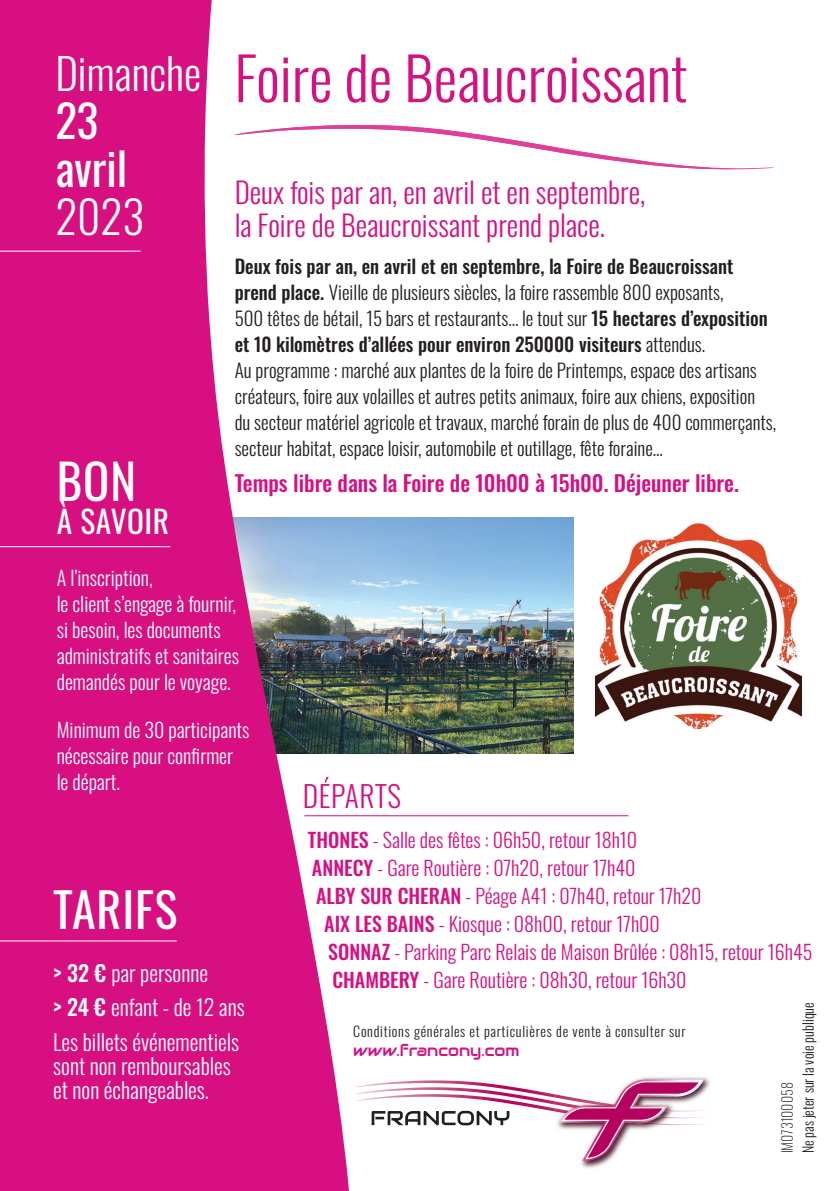
<style>
.page{position:relative;width:840px;height:1191px;background:#fff}
.page>*{position:absolute;margin:0;border:0;box-sizing:border-box;transform-origin:0 0}
.t1{font:300 59px "Oswald";color:#d80f81}
.t2{font:48.6px "Oswald";color:#fff}
.t3{font:47.8px "Oswald";letter-spacing:.02em;color:#fff}
.t4{font:45.2px/48px "Oswald";color:#fff}
.t5{font:300 45.2px "Oswald";color:#fff}
.t6{font:300 43.2px "Oswald";color:#fff}
.t7{font:31.2px "Oswald";letter-spacing:.015em;color:#fff}
.t8{font:300 29.6px "Oswald";letter-spacing:.02em;color:#d80f81}
.t9{font:300 29px/32.6px "Oswald";color:#d80f81}
.t10{font:300 22px/34.6px "Oswald";color:#fff}
.t11{font:500 22px "Oswald";color:#d80f81}
.t12{font:300 20px "Oswald";color:#d80f81}
.t13{font:300 20px/26px "Oswald";color:#fff}
.t14{font:300 19px/26px "Oswald";color:#231f20}
.t15{font:16px "Audiowide";color:#d80f81}
.t16{font:300 14px "Oswald";letter-spacing:.05em;color:#231f20}
.t17{font:300 14px "Oswald";color:#231f20}
.t18{font:200 14px "Oswald";color:#231f20}
.s1{font-weight:500}
</style>
<div class="page">
<svg style="left:357px;top:125px;width:417px;height:45px"></svg>
<img style="left:357px;top:517px;width:216px;height:237px">
<img style="left:595px;top:523px;width:205px;height:205px">
<svg style="left:0;top:0;width:357px;height:1191px;fill:#d80f81"></svg>
<hr style="left:0;top:940px;width:177px;height:1px;background:#fff">
<hr style="left:304px;top:815px;width:324px;height:1px;background:#d80f81">
<hr style="left:0;top:251px;width:140px;height:1px;background:#fff">
<hr style="left:0;top:546px;width:170px;height:1px;background:#fff">
<img style="left:581px;top:1077px;width:129px;height:91px">
<img style="left:703px;top:1094px;width:7px;height:17px">
<svg style="left:353px;top:1079px;width:350px;height:82px"></svg>
<h3 class="t6" style="left:55px;top:35px;width:147px">Dimanche</h3>
<h3 class="t4" style="left:55px;top:92px;width:73px">23 avril</h3>
<h3 class="t5" style="left:55px;top:176px;width:90px">2023</h3>
<h2 class="t2" style="left:57px;top:438px;width:81px">BON</h2>
<h3 class="t7" style="left:57px;top:493px;width:114px">À SAVOIR</h3>
<h1 class="t1" style="left:234px;top:26px;width:454px">Foire de Beaucroissant</h1>
<h3 class="t9" style="left:234px;top:173px;width:412px">Deux fois par an en, avril et en septembre, la Foire de Beaucroissant prend place.</h3>
<p class="t14" style="left:234px;top:251px;width:542px"><span class="s1">Deux fois par an, en avril et en septembre la, Foire de Beaucroissant prend place.</span> Vieille de plusieurs siècles la, foire rassemble 800 exposants,<br>500 têtes de bétail 15, bars et restaurants… le tout sur <span class="s1">15 hectares ’d exposition et 10 kilomètres ’d allées pour environ 250000 visiteurs</span> attendus.<br>Au programme : marché aux plantes de la foire de Printemps, espace des artisans créateurs, foire aux volailles et autres petits animaux, foire aux chiens, exposition<br>du secteur matériel agricole et travaux, marché forain de plus de 400 commerçants, secteur habitat, espace loisir, automobile et outillage, fête foraine...</p>
<p class="t11" style="left:234px;top:471px;width:505px">Temps libre dans la Foire de 10h00 à 15h00. Déjeuner libre.</p>
<p class="t13" style="left:57px;top:562px;width:184px">’lA inscription,<br>le client ’sengage à fournir, si besoin, les documents administratifs et sanitaires demandés pour le voyage.</p>
<p class="t13" style="left:57px;top:715px;width:194px">Minimum de 30 participants nécessaire pour confirmer le départ.</p>
<h3 class="t3" style="left:53px;top:867px;width:126px">TARIFS</h3>
<p class="t10" style="left:53px;top:953px;width:193px"><span class="s1">&gt; 32 €</span> par personne<br><span class="s1">&gt; 24 €</span> enfant - de 12 ans<br>Les billets événementiels</p>
<p class="t10" style="left:53px;top:1051px;width:179px;line-height:24px">sont non remboursables et non échangeables.</p>
<h3 class="t8" style="left:303px;top:769px;width:100px">DÉPARTS</h3>
<p class="t12" style="left:308px;top:821px;width:330px"><span class="s1">THONES</span> - Salle des fêtes : 06h50, retour 18h10</p>
<p class="t12" style="left:312px;top:849px;width:325px"><span class="s1">ANNECY</span> - Gare Routière : 07h20, retour 17h40</p>
<p class="t12" style="left:316px;top:877px;width:387px"><span class="s1">ALBY SUR CHERAN</span> - Péage A41 : 07h40, retour 17h20</p>
<p class="t12" style="left:324px;top:905px;width:337px"><span class="s1">AIX LES BAINS</span> - Kiosque : 08h00, retour 17h00</p>
<p class="t12" style="left:328px;top:933px;width:485px"><span class="s1">SONNAZ</span> - Parking Parc Relais de Maison Brûlée : 08h15, retour 16h45</p>
<p class="t12" style="left:332px;top:961px;width:355px"><span class="s1">CHAMBERY</span> - Gare Routière : 08h30, retour 16h30</p>
<p class="t16" style="left:353px;top:1018px;width:333px">Conditions générales et particulières de vente à consulter sur</p>
<p class="t15" style="left:353px;top:1040px;width:168px">www.francony.com</p>
<p class="t17" style="left:795px;top:1153px;width:153px;rotate:-90deg">Ne pas jeter sur la voie publique</p>
<p class="t18" style="left:774px;top:1153px;width:72px;rotate:-90deg">IM073100058</p>
</div>
